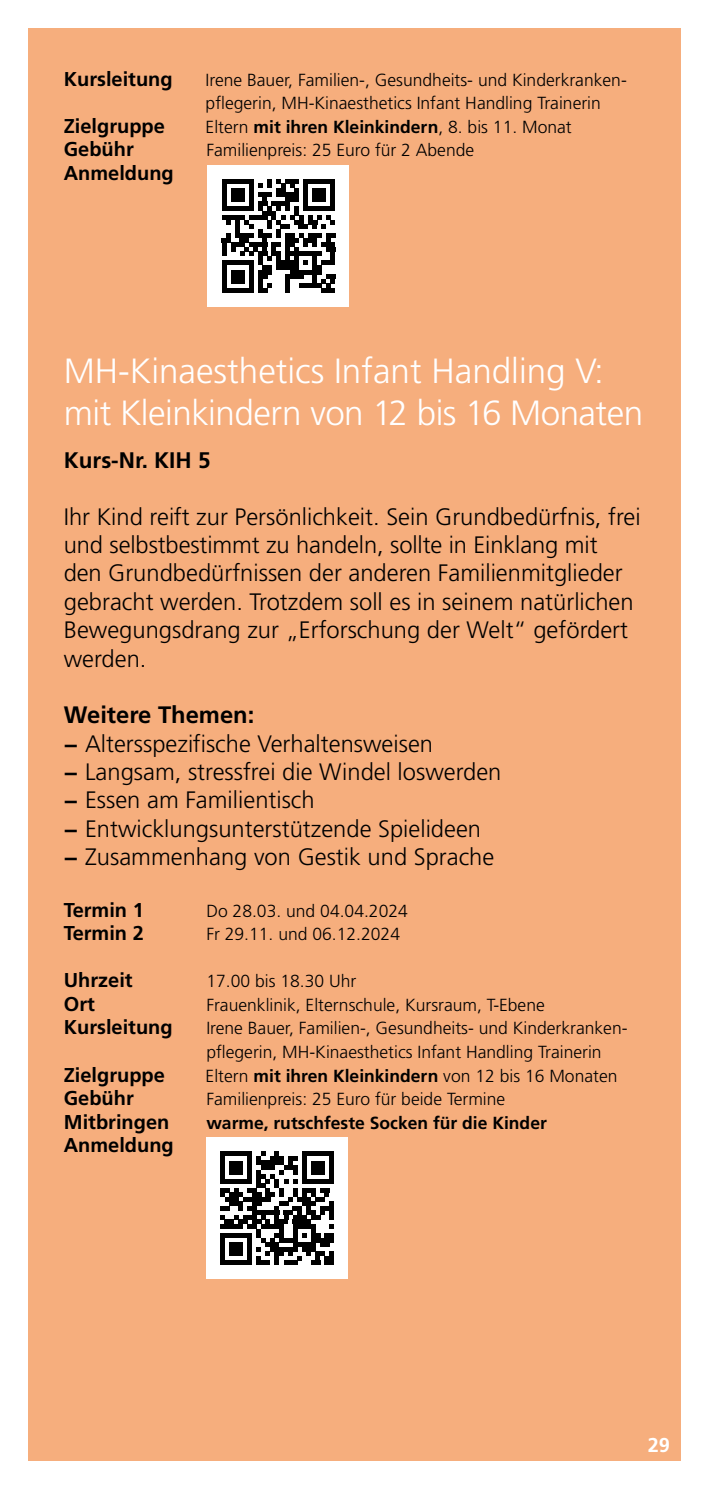
<style>
.page{position:relative;width:709px;height:1489px;background:#fff}
.page>*{position:absolute;margin:0;border:0;box-sizing:border-box;transform-origin:0 0}
.t1{font:300 35px/42.5px "Frutiger LT Pro";color:#fff}
.t2{font:300 23.75px/28.2px "Frutiger LT Pro";color:#000}
.t3{font:700 22.5px "Frutiger LT Pro";color:#000}
.t4{font:700 20px "Frutiger LT Pro";color:#000}
.t5{font:700 20px "Frutiger LT Pro";color:#fff}
.t6{font:300 17.5px/23.5px "Frutiger LT Pro";color:#000}
.t7{font:700 17.5px "Frutiger LT Pro";color:#000}
.s1{font-weight:700}
</style>
<div class="page">
<div style="left:28px;top:28px;width:652px;height:1432px;background:#f6ae7d"></div>
<div style="left:207px;top:165px;width:142px;height:141px;background:#fff"></div>
<svg style="left:222px;top:179px;width:113px;height:113px"></svg>
<hr style="left:222px;top:288px;width:31px;height:4px;background:#000">
<div style="left:231px;top:270px;width:13px;height:13px;background:#000"></div>
<div style="left:206px;top:1137px;width:142px;height:142px;background:#fff"></div>
<div style="left:220px;top:1187px;width:9px;height:5px;background:#000"></div>
<svg style="left:220px;top:1192px;width:5px;height:4px"></svg>
<hr style="left:229px;top:1192px;width:14px;height:4px;background:#000">
<div style="left:225px;top:1196px;width:13px;height:5px;background:#000"></div>
<hr style="left:229px;top:1201px;width:14px;height:4px;background:#000">
<div style="left:220px;top:1205px;width:9px;height:5px;background:#000"></div>
<svg style="left:220px;top:1215px;width:5px;height:4px"></svg>
<div style="left:225px;top:1219px;width:9px;height:5px;background:#000"></div>
<hr style="left:220px;top:1224px;width:23px;height:4px;background:#000">
<div style="left:220px;top:1151px;width:32px;height:5px;background:#000"></div>
<svg style="left:220px;top:1156px;width:5px;height:22px"></svg>
<div style="left:220px;top:1178px;width:32px;height:5px;background:#000"></div>
<div style="left:229px;top:1160px;width:14px;height:14px;background:#000"></div>
<hr style="left:220px;top:1233px;width:32px;height:4px;background:#000">
<svg style="left:220px;top:1237px;width:5px;height:23px"></svg>
<svg style="left:234px;top:1151px;width:99px;height:113px"></svg>
<hr style="left:220px;top:1260px;width:32px;height:4px;background:#000">
<div style="left:229px;top:1242px;width:14px;height:13px;background:#000"></div>
<p class="t4" style="left:64px;top:67px;width:110px">Kursleitung</p>
<p class="t6" style="left:206px;top:68px;width:423px">Irene Bauer, Familien-, Gesundheits- und Kinderkranken&shy;pflegerin, MH-Kinaesthetics Infant Handling Trainerin</p>
<p class="t4" style="left:64px;top:114px;width:103px">Zielgruppe</p>
<p class="t6" style="left:206px;top:115px;width:367px">Eltern <span class="s1">mit ihren Kleinkindern</span>, 8. bis 11. Monat</p>
<p class="t4" style="left:64px;top:138px;width:72px">Gebühr</p>
<p class="t6" style="left:206px;top:139px;width:269px">Familienpreis: 25 Euro für 2 Abende</p>
<p class="t4" style="left:64px;top:161px;width:112px">Anmeldung</p>
<h1 class="t1" style="left:64px;top:350px;width:581px">MH-Kinaesthetics Infant Handling V: mit Kleinkindern von 12 bis 16 Monaten</h1>
<p class="t3" style="left:64px;top:447px;width:148px">Kurs-Nr. KIH 5</p>
<p class="t2" style="left:64px;top:502px;width:578px">Ihr Kind reift zur Persönlichkeit. Sein Grundbedürfnis, frei und selbstbestimmt zu handeln, sollte in Einklang mit den Grundbedürfnissen der anderen Familienmitglieder gebracht werden. Trotzdem soll es in seinem natürlichen Bewegungsdrang zur „Erforschung der Welt“ gefördert werden.</p>
<h2 class="t2" style="left:64px;top:701px;width:439px"><span class="s1">Weitere Themen:<br>−</span> Altersspezifische Verhaltensweisen<br><span class="s1">−</span> Langsam, stressfrei die Windel loswerden <span class="s1">−</span> Essen am Familientisch<br><span class="s1">−</span> Entwicklungsunterstützende Spielideen<br><span class="s1">−</span> Zusammenhang von Gestik und Sprache</h2>
<p class="t4" style="left:64px;top:898px;width:82px">Termin 1</p>
<p class="t6" style="left:206px;top:899px;width:203px">Do 28.03. und 04.04.2024</p>
<p class="t4" style="left:64px;top:921px;width:82px">Termin 2</p>
<p class="t6" style="left:206px;top:922px;width:195px">Fr 29.11. und 06.12.2024</p>
<p class="t4" style="left:64px;top:968px;width:70px">Uhrzeit</p>
<p class="t6" style="left:206px;top:969px;width:151px">17.00 bis 18.30 Uhr</p>
<p class="t4" style="left:64px;top:992px;width:33px">Ort</p>
<p class="t6" style="left:206px;top:993px;width:340px">Frauenklinik, Elternschule, Kursraum, T-Ebene</p>
<p class="t4" style="left:64px;top:1015px;width:110px">Kursleitung</p>
<p class="t6" style="left:206px;top:1016px;width:423px">Irene Bauer, Familien-, Gesundheits- und Kinderkranken&shy;pflegerin, MH-Kinaesthetics Infant Handling Trainerin</p>
<p class="t4" style="left:64px;top:1062px;width:103px">Zielgruppe</p>
<p class="t6" style="left:206px;top:1063px;width:413px">Eltern <span class="s1">mit ihren Kleinkindern</span> von 12 bis 16 Monaten</p>
<p class="t4" style="left:64px;top:1086px;width:72px">Gebühr</p>
<p class="t6" style="left:206px;top:1087px;width:300px">Familienpreis: 25 Euro für beide Termine</p>
<p class="t4" style="left:64px;top:1109px;width:107px">Mitbringen</p>
<p class="t7" style="left:206px;top:1111px;width:342px">warme, rutschfeste Socken für die Kinder</p>
<p class="t4" style="left:64px;top:1133px;width:112px">Anmeldung</p>
<p class="t5" style="left:647px;top:1432px;width:24px">29</p>
</div>
